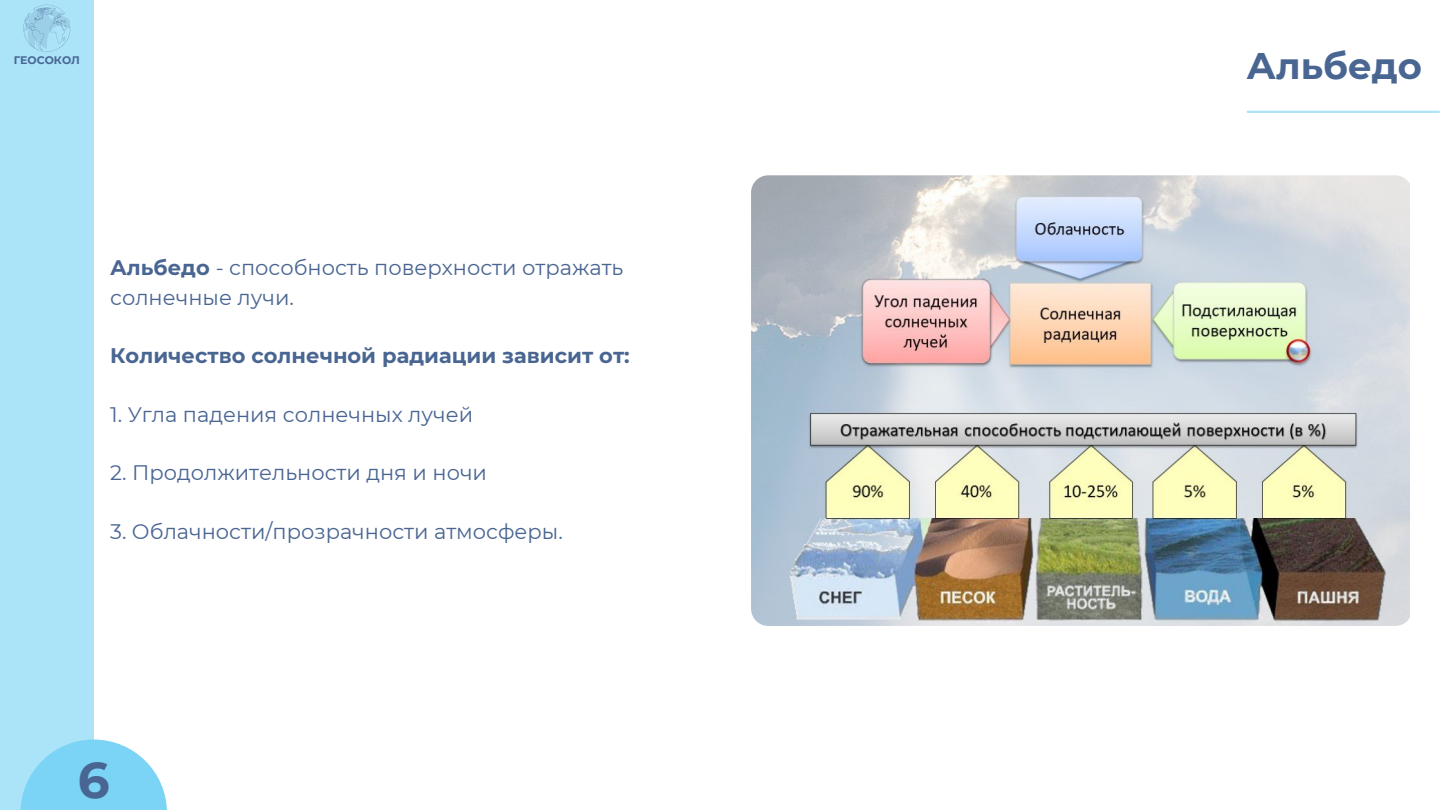
<style>
.page{position:relative;width:1440px;height:810px;background:#fff}
.page>*{position:absolute;margin:0;border:0;box-sizing:border-box;transform-origin:0 0}
.t1{font:700 50px "Montserrat";color:#496592}
.t2{font:700 37px "Montserrat";color:#496592}
.t3{font:21px/29.2px "Montserrat";color:#496592}
.t4{font:700 21px "Montserrat";color:#496592}
.t5{font:700 10.9px "Montserrat";color:#496592}
.s1{font-weight:700}
</style>
<div class="page">
<div style="left:0;top:0;width:94px;height:810px;background:#abe3f9"></div>
<hr style="left:1248px;top:111px;width:191px;height:2px;background:#abe3f9">
<svg style="left:20px;top:740px;width:147px;height:70px;fill:#7bd4f6"></svg>
<svg style="left:23px;top:5px;width:47px;height:47px"></svg>
<img style="left:751px;top:175px;width:658px;height:451px">
<p class="t5" style="left:14px;top:53px;width:68px">ГЕОСОКОЛ</p>
<p class="t3" style="left:110px;top:253px;width:515px"><span class="s1">Альбедо</span> - способность поверхности отражать солнечные лучи.</p>
<p class="t4" style="left:110px;top:343px;width:521px">Количество солнечной радиации зависит от:</p>
<h2 class="t3" style="left:110px;top:400px;width:365px">1. Угла падения солнечных лучей</h2>
<p class="t3" style="left:110px;top:458px;width:378px">2. Продолжительности дня и ночи</p>
<p class="t3" style="left:110px;top:517px;width:454px">3. Облачности/прозрачности атмосферы.</p>
<p class="t1" style="left:78px;top:749px;width:33px">6</p>
<p class="t2" style="left:1247px;top:44px;width:177px">Альбедо</p>
</div>
